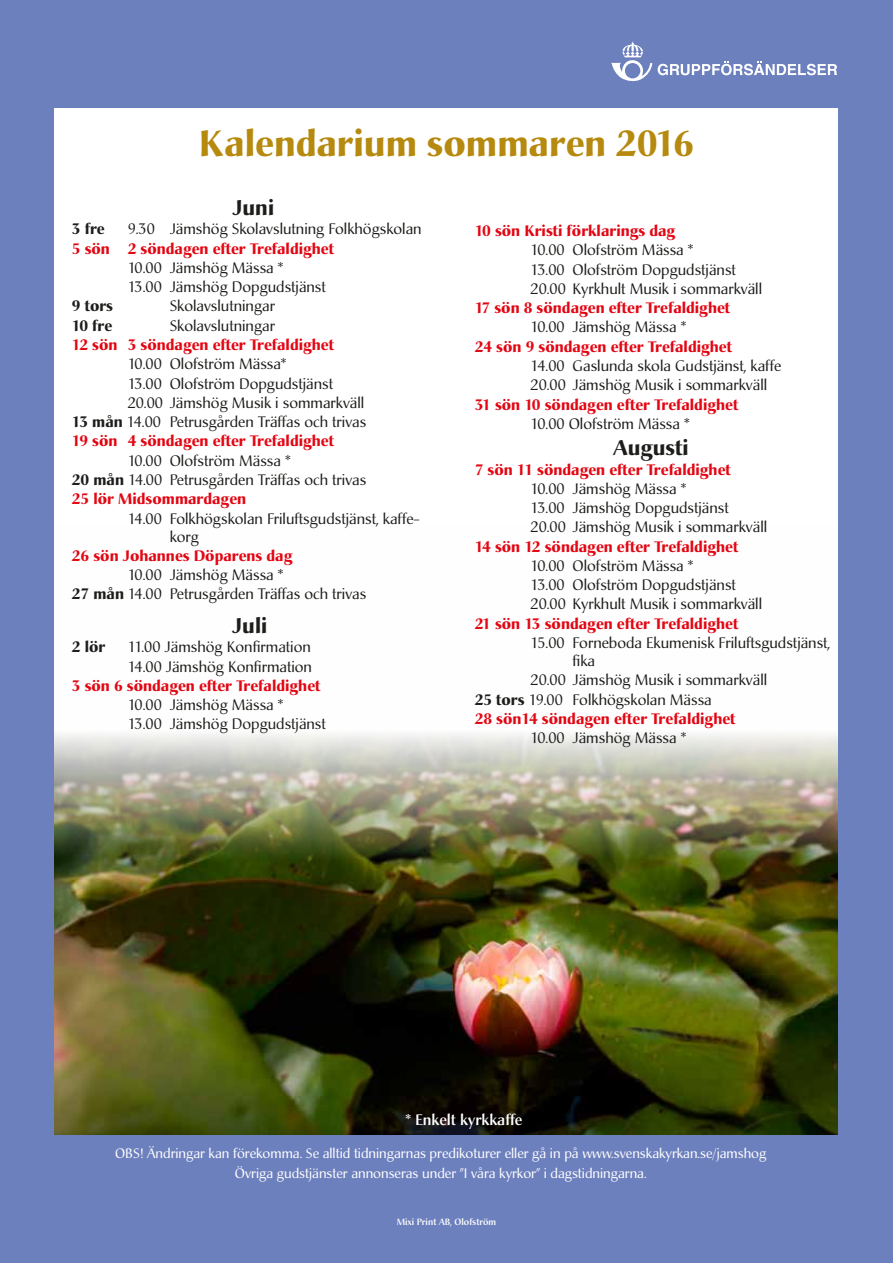
<style>
.page{position:relative;width:893px;height:1263px;background:#6d80be}
.page>*{position:absolute;margin:0;border:0;box-sizing:border-box;transform-origin:0 0}
.t1{font:700 36px "Christiana";color:#b6890f}
.t2{font:700 21px "Christiana";color:#1d1d1b}
.t3{font:15px/19.4px "Christiana";color:#1d1d1b}
.t4{font:700 15px "Christiana";color:#e30613}
.t5{font:700 15px "Christiana";color:#1d1d1b}
.t6{font:500 15px "Christiana";color:#fff}
.t7{font:13.5px/20.4px "Christiana";color:#fff;text-align:center}
.t8{font:500 9px "Christiana";color:#fff}
.s1{font-weight:700}
.s2{font-weight:700;color:#e30613}
</style>
<div class="page">
<div style="left:54px;top:108px;width:783px;height:1026px;background:#fff"></div>
<img style="left:54px;top:734px;width:783px;height:400px">
<svg style="left:611px;top:42px;width:41px;height:39px"></svg>
<svg style="left:658px;top:61px;width:179px;height:14px"></svg>
<h1 class="t1" style="left:199px;top:121px;width:497px">Kalendarium sommaren 2016</h1>
<h2 class="t2" style="left:233px;top:194px;width:43px">Juni</h2>
<p class="t5" style="left:72px;top:220px;width:34px">3 fre</p>
<p class="t3" style="left:128px;top:220px;width:295px">9.30 Jämshög Skolavslutning Folkhögskolan</p>
<p class="t4" style="left:72px;top:239px;width:264px">5 sön 2 söndagen efter Trefaldighet</p>
<p class="t3" style="left:128px;top:258px;width:200px">10.00 Jämshög Mässa *<br>13.00 Jämshög Dopgudstjänst</p>
<p class="t5" style="left:72px;top:297px;width:43px">9 tors</p>
<p class="t3" style="left:170px;top:297px;width:107px">Skolavslutningar</p>
<p class="t5" style="left:72px;top:316px;width:42px">10 fre</p>
<p class="t3" style="left:170px;top:316px;width:107px">Skolavslutningar</p>
<p class="t4" style="left:72px;top:335px;width:264px">12 sön 3 söndagen efter Trefaldighet</p>
<p class="t3" style="left:128px;top:355px;width:160px">10.00 Olofström Mässa*</p>
<p class="t3" style="left:128px;top:374px;width:207px">13.00 Olofström Dopgudstjänst</p>
<p class="t3" style="left:128px;top:393px;width:238px">20.00 Jämshög Musik i sommarkväll</p>
<p class="t3" style="left:72px;top:412px;width:296px"><span class="s1">13 mån</span> 14.00 Petrusgården Träffas och trivas</p>
<p class="t4" style="left:72px;top:432px;width:264px">19 sön 4 söndagen efter Trefaldighet</p>
<p class="t3" style="left:72px;top:451px;width:296px;text-indent:56px">10.00 Olofström Mässa *<br><span class="s1">20 mån</span> 14.00 Petrusgården Träffas och trivas<br><span class="s2">25 lör Midsommardagen</span></p>
<p class="t3" style="left:170px;top:509px;width:252px;line-height:18px;text-indent:-42px">14.00 Folkhögskolan Friluftsgudstjänst, kaffe&shy;korg</p>
<p class="t4" style="left:72px;top:546px;width:222px">26 sön Johannes Döparens dag</p>
<p class="t3" style="left:72px;top:565px;width:296px;text-indent:56px">10.00 Jämshög Mässa *<br><span class="s1">27 mån</span> 14.00 Petrusgården Träffas och trivas</p>
<h2 class="t2" style="left:232px;top:612px;width:37px">Juli</h2>
<p class="t5" style="left:72px;top:638px;width:35px">2 lör</p>
<p class="t3" style="left:128px;top:638px;width:186px">11.00 Jämshög Konfirmation<br>14.00 Jämshög Konfirmation</p>
<p class="t4" style="left:72px;top:676px;width:250px">3 sön 6 söndagen efter Trefaldighet</p>
<p class="t3" style="left:128px;top:695px;width:200px">10.00 Jämshög Mässa *<br>13.00 Jämshög Dopgudstjänst</p>
<p class="t4" style="left:475px;top:221px;width:202px">10 sön Kristi förklarings dag</p>
<p class="t3" style="left:531px;top:241px;width:233px">10.00 Olofström Mässa *<br>13.00 Olofström Dopgudstjänst<br>20.00 Kyrkhult Musik i sommarkväll</p>
<p class="t4" style="left:475px;top:298px;width:257px">17 sön 8 söndagen efter Trefaldighet</p>
<p class="t3" style="left:531px;top:318px;width:157px">10.00 Jämshög Mässa *</p>
<p class="t4" style="left:475px;top:337px;width:259px">24 sön 9 söndagen efter Trefaldighet</p>
<p class="t3" style="left:531px;top:356px;width:252px">14.00 Gaslunda skola Gudstjänst, kaffe<br>20.00 Jämshög Musik i sommarkväll</p>
<p class="t4" style="left:475px;top:395px;width:265px">31 sön 10 söndagen efter Trefaldighet</p>
<p class="t3" style="left:531px;top:414px;width:161px">10.00 Olofström Mässa *</p>
<h2 class="t2" style="left:613px;top:435px;width:77px">Augusti</h2>
<p class="t4" style="left:475px;top:460px;width:258px">7 sön 11 söndagen efter Trefaldighet</p>
<p class="t3" style="left:531px;top:479px;width:238px">10.00 Jämshög Mässa *<br>13.00 Jämshög Dopgudstjänst<br>20.00 Jämshög Musik i sommarkväll</p>
<p class="t4" style="left:475px;top:537px;width:265px">14 sön 12 söndagen efter Trefaldighet</p>
<p class="t3" style="left:531px;top:556px;width:233px">10.00 Olofström Mässa *<br>13.00 Olofström Dopgudstjänst<br>20.00 Kyrkhult Musik i sommarkväll</p>
<p class="t4" style="left:475px;top:614px;width:265px">21 sön 13 söndagen efter Trefaldighet</p>
<p class="t3" style="left:531px;top:633px;width:301px">15.00 Forneboda Ekumenisk Friluftsgudstjänst,</p>
<p class="t3" style="left:573px;top:651px;width:24px">fika</p>
<p class="t3" style="left:531px;top:671px;width:238px">20.00 Jämshög Musik i sommarkväll</p>
<p class="t3" style="left:475px;top:690px;width:238px"><span class="s1">25 tors</span> 19.00 Folkhögskolan Mässa</p>
<p class="t4" style="left:475px;top:709px;width:262px">28 sön14 söndagen efter Trefaldighet</p>
<p class="t3" style="left:531px;top:728px;width:157px">10.00 Jämshög Mässa *</p>
<p class="t6" style="left:405px;top:1110px;width:118px">* Enkelt kyrkkaffe</p>
<p class="t7" style="left:115px;top:1143px;width:653px">OBS! Ändringar kan förekomma. Se alltid tidningarnas predikoturer eller gå in på www.svenskakyrkan.se/jamshog<br>Övriga gudstjänster annonseras under ”I våra kyrkor” i dagstidningarna.</p>
<p class="t8" style="left:397px;top:1216px;width:101px">Mixi Print AB, Olofström</p>
</div>
